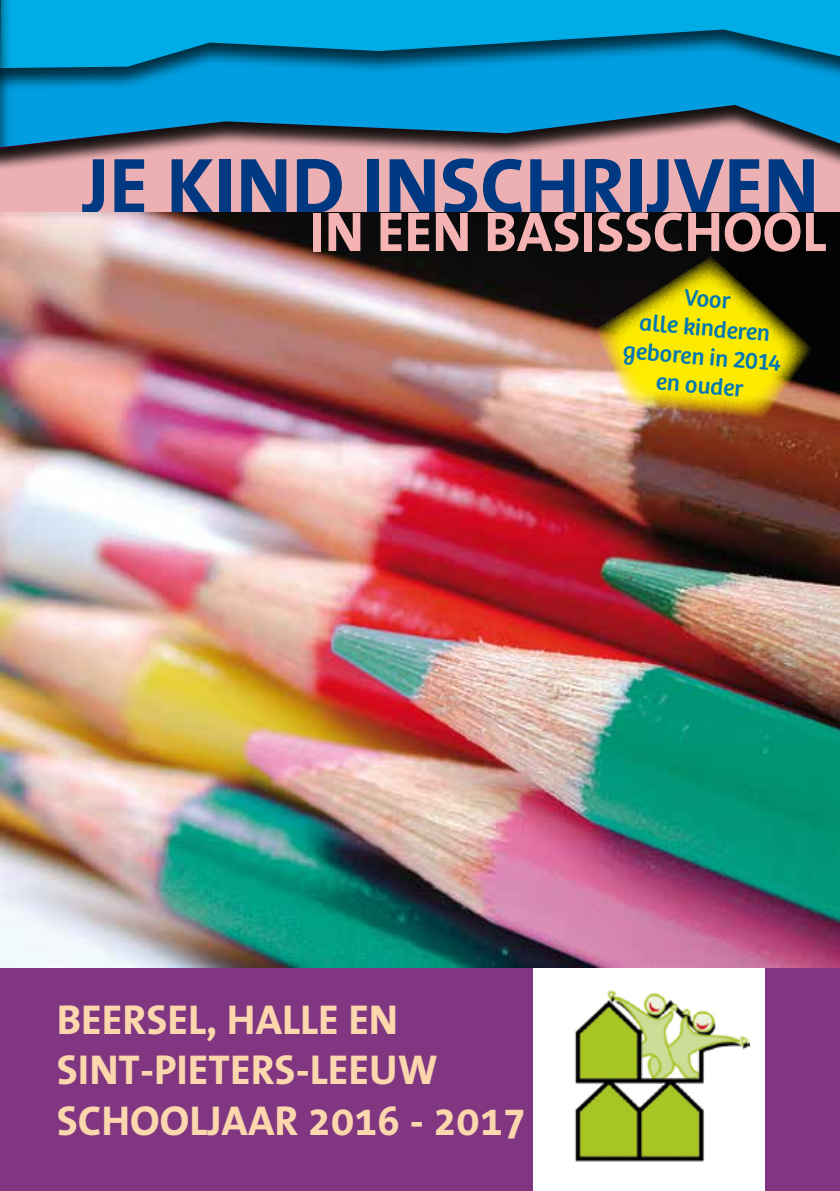
<style>
.page{position:relative;width:840px;height:1191px;background:#fff}
.page>*{position:absolute;margin:0;border:0;box-sizing:border-box;transform-origin:0 0}
.t1{font:700 79.8px "The Sans Office";color:#003882}
.t2{font:700 56.4px "The Sans Office";color:#f5b3b4}
.t3{font:700 42px/50.4px "The Sans Office";color:#fcd7ae}
.t4{font:24px/28.8px "Bree";color:#0077b3;text-align:center}
</style>
<div class="page">
<div style="left:0;top:902px;width:839px;height:289px;background:#803680"></div>
<div style="left:533px;top:960px;width:231px;height:231px;background:#fff"></div>
<img style="left:574px;top:990px;width:174px;height:172px">
<img style="left:0;top:226px;width:839px;height:742px">
<img style="left:594px;top:256px;width:218px;height:163px">
<div style="left:0;top:0;width:839px;height:226px;background:#000;opacity:.7"></div>
<svg style="left:0;top:115px;width:839px;height:89px;background:#ad96a1"></svg>
<div style="left:0;top:0;width:12px;height:193px;background:#000;opacity:.7"></div>
<svg style="left:0;top:115px;width:1px;height:55px"></svg>
<div style="left:0;top:0;width:839px;height:115px;background:#009ee0"></div>
<svg style="left:12px;top:0;width:827px;height:88px;fill:#00ace5"></svg>
<div style="left:0;top:0;width:12px;height:92px;background:#000;opacity:.7"></div>
<h1 class="t1" style="left:82px;top:144px;width:727px">JE KIND INSCHRIJVEN</h1>
<h2 class="t2" style="left:309px;top:202px;width:509px">IN EEN BASISSCHOOL</h2>
<p class="t4" style="left:629px;top:278px;width:160px;rotate:5deg">Voor<br>alle kinderen geboren in 2014 en ouder</p>
<p class="t3" style="left:57px;top:995px;width:470px">BEERSEL, HALLE EN<br>SINT-PIETERS-LEEUW<br>SCHOOLJAAR 2016 - 2017</p>
</div>
